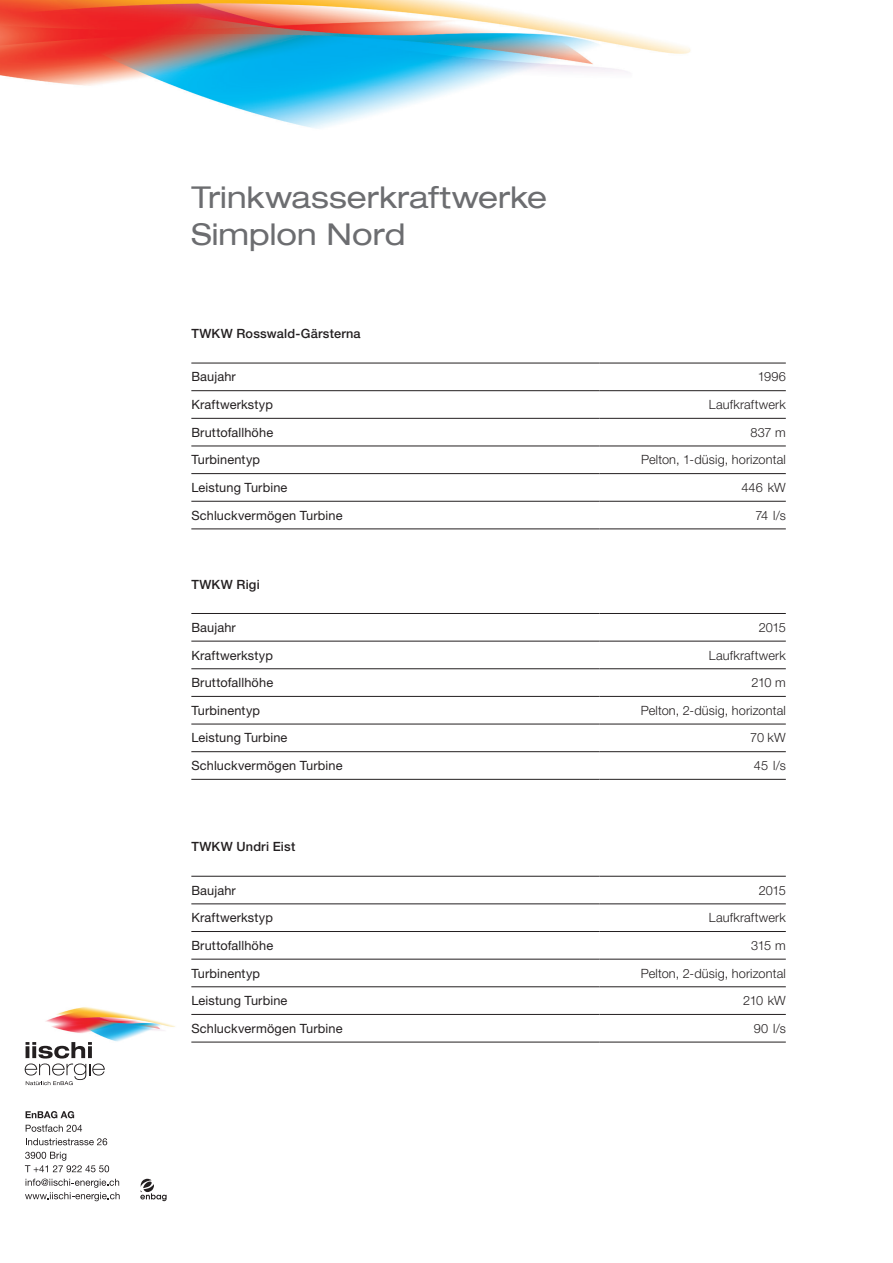
<style>
.page{position:relative;width:893px;height:1263px;background:#fff}
.page>*{position:absolute;margin:0;border:0;box-sizing:border-box;transform-origin:0 0}
.Titel{font:expanded 30px "Helvetica Neue LT Com";color:#6c6d70}
.grundtext_Tabelle{font:12.75px "Helvetica Neue LT Std";letter-spacing:.01em;color:#231f20}
.grundtext_Tabelle-2{font:300 12.75px "Helvetica Neue LT Pro";letter-spacing:.01em;color:#231f20}
.grundtext_Tabelle-3{font:500 12.75px "Helvetica Neue LT Pro";letter-spacing:.015em;color:#231f20}
</style>
<div class="page">
<img style="left:0;top:0;width:786px;height:1202px">
<img style="left:6px;top:994px;width:180px;height:103px">
<svg style="left:25px;top:1042px;width:80px;height:43px"></svg>
<svg style="left:88px;top:1046px;width:4px;height:12px"></svg>
<svg style="left:140px;top:1179px;width:27px;height:22px"></svg>
<svg style="left:26px;top:1111px;width:48px;height:7px"></svg>
<svg style="left:26px;top:1125px;width:56px;height:7px"></svg>
<svg style="left:26px;top:1138px;width:81px;height:7px"></svg>
<svg style="left:25px;top:1152px;width:84px;height:20px"></svg>
<svg style="left:25px;top:1178px;width:95px;height:23px"></svg>
<hr style="left:191px;top:363px;width:409px;height:1px;background:#231f20">
<hr style="left:600px;top:363px;width:186px;height:1px;background:#231f20">
<hr style="left:191px;top:390px;width:409px;height:1px;background:#231f20">
<hr style="left:600px;top:390px;width:186px;height:1px;background:#231f20">
<hr style="left:191px;top:418px;width:409px;height:1px;background:#231f20">
<hr style="left:600px;top:418px;width:186px;height:1px;background:#231f20">
<hr style="left:191px;top:446px;width:409px;height:1px;background:#231f20">
<hr style="left:600px;top:446px;width:186px;height:1px;background:#231f20">
<hr style="left:191px;top:473px;width:409px;height:1px;background:#231f20">
<hr style="left:600px;top:473px;width:186px;height:1px;background:#231f20">
<hr style="left:191px;top:501px;width:409px;height:1px;background:#231f20">
<hr style="left:600px;top:501px;width:186px;height:1px;background:#231f20">
<hr style="left:191px;top:529px;width:409px;height:1px;background:#231f20">
<hr style="left:600px;top:529px;width:186px;height:1px;background:#231f20">
<hr style="left:191px;top:613px;width:409px;height:1px;background:#231f20">
<hr style="left:600px;top:613px;width:186px;height:1px;background:#231f20">
<hr style="left:191px;top:641px;width:409px;height:1px;background:#231f20">
<hr style="left:600px;top:641px;width:186px;height:1px;background:#231f20">
<hr style="left:191px;top:668px;width:409px;height:1px;background:#231f20">
<hr style="left:600px;top:668px;width:186px;height:1px;background:#231f20">
<hr style="left:191px;top:696px;width:409px;height:1px;background:#231f20">
<hr style="left:600px;top:696px;width:186px;height:1px;background:#231f20">
<hr style="left:191px;top:724px;width:409px;height:1px;background:#231f20">
<hr style="left:600px;top:724px;width:186px;height:1px;background:#231f20">
<hr style="left:191px;top:751px;width:409px;height:1px;background:#231f20">
<hr style="left:600px;top:751px;width:186px;height:1px;background:#231f20">
<hr style="left:191px;top:779px;width:409px;height:1px;background:#231f20">
<hr style="left:600px;top:779px;width:186px;height:1px;background:#231f20">
<hr style="left:191px;top:876px;width:409px;height:1px;background:#231f20">
<hr style="left:600px;top:876px;width:186px;height:1px;background:#231f20">
<hr style="left:191px;top:904px;width:409px;height:1px;background:#231f20">
<hr style="left:600px;top:904px;width:186px;height:1px;background:#231f20">
<hr style="left:191px;top:931px;width:409px;height:1px;background:#231f20">
<hr style="left:600px;top:931px;width:186px;height:1px;background:#231f20">
<hr style="left:191px;top:959px;width:409px;height:1px;background:#231f20">
<hr style="left:600px;top:959px;width:186px;height:1px;background:#231f20">
<hr style="left:191px;top:986px;width:409px;height:1px;background:#231f20">
<hr style="left:600px;top:986px;width:186px;height:1px;background:#231f20">
<hr style="left:191px;top:1014px;width:409px;height:1px;background:#231f20">
<hr style="left:600px;top:1014px;width:186px;height:1px;background:#231f20">
<hr style="left:191px;top:1042px;width:409px;height:1px;background:#231f20">
<hr style="left:600px;top:1042px;width:186px;height:1px;background:#231f20">
<p class="Titel" style="left:191px;top:178px;width:357px">Trinkwasserkraftwerke</p>
<p class="Titel" style="left:191px;top:216px;width:215px">Simplon Nord</p>
<p class="grundtext_Tabelle-3" style="left:191px;top:326px;width:171px">TWKW Rosswald-Gärsterna</p>
<p class="grundtext_Tabelle" style="left:191px;top:369px;width:46px">Baujahr</p>
<p class="grundtext_Tabelle-2" style="left:758px;top:369px;width:30px">1996</p>
<p class="grundtext_Tabelle" style="left:191px;top:397px;width:83px">Kraftwerkstyp</p>
<p class="grundtext_Tabelle-2" style="left:709px;top:397px;width:78px">Laufkraftwerk</p>
<p class="grundtext_Tabelle" style="left:191px;top:424px;width:83px">Bruttofallhöhe</p>
<p class="grundtext_Tabelle-2" style="left:750px;top:424px;width:37px">837 m</p>
<p class="grundtext_Tabelle" style="left:191px;top:452px;width:70px">Turbinentyp</p>
<p class="grundtext_Tabelle-2" style="left:641px;top:452px;width:146px">Pelton, 1-düsig, horizontal</p>
<p class="grundtext_Tabelle" style="left:191px;top:480px;width:98px">Leistung Turbine</p>
<p class="grundtext_Tabelle-2" style="left:741px;top:480px;width:46px">446 kW</p>
<p class="grundtext_Tabelle" style="left:191px;top:507px;width:153px">Schluckvermögen Turbine</p>
<p class="grundtext_Tabelle-2" style="left:755px;top:507px;width:32px">74 l/s</p>
<p class="grundtext_Tabelle-3" style="left:191px;top:576px;width:70px">TWKW Rigi</p>
<p class="grundtext_Tabelle" style="left:191px;top:619px;width:46px">Baujahr</p>
<p class="grundtext_Tabelle-2" style="left:759px;top:619px;width:29px">2015</p>
<p class="grundtext_Tabelle" style="left:191px;top:647px;width:83px">Kraftwerkstyp</p>
<p class="grundtext_Tabelle-2" style="left:709px;top:647px;width:78px">Laufkraftwerk</p>
<p class="grundtext_Tabelle" style="left:191px;top:675px;width:83px">Bruttofallhöhe</p>
<p class="grundtext_Tabelle-2" style="left:752px;top:675px;width:36px">210 m</p>
<p class="grundtext_Tabelle" style="left:191px;top:702px;width:70px">Turbinentyp</p>
<p class="grundtext_Tabelle-2" style="left:641px;top:702px;width:147px">Pelton, 2-düsig, horizontal</p>
<p class="grundtext_Tabelle" style="left:191px;top:730px;width:98px">Leistung Turbine</p>
<p class="grundtext_Tabelle-2" style="left:750px;top:730px;width:37px">70 kW</p>
<p class="grundtext_Tabelle" style="left:191px;top:758px;width:153px">Schluckvermögen Turbine</p>
<p class="grundtext_Tabelle-2" style="left:754px;top:758px;width:33px">45 l/s</p>
<p class="grundtext_Tabelle-3" style="left:191px;top:839px;width:105px">TWKW Undri Eist</p>
<p class="grundtext_Tabelle" style="left:191px;top:882px;width:46px">Baujahr</p>
<p class="grundtext_Tabelle-2" style="left:759px;top:882px;width:29px">2015</p>
<p class="grundtext_Tabelle" style="left:191px;top:910px;width:83px">Kraftwerkstyp</p>
<p class="grundtext_Tabelle-2" style="left:709px;top:910px;width:78px">Laufkraftwerk</p>
<p class="grundtext_Tabelle" style="left:191px;top:937px;width:83px">Bruttofallhöhe</p>
<p class="grundtext_Tabelle-2" style="left:751px;top:937px;width:36px">315 m</p>
<p class="grundtext_Tabelle" style="left:191px;top:965px;width:70px">Turbinentyp</p>
<p class="grundtext_Tabelle-2" style="left:641px;top:965px;width:147px">Pelton, 2-düsig, horizontal</p>
<p class="grundtext_Tabelle" style="left:191px;top:993px;width:98px">Leistung Turbine</p>
<p class="grundtext_Tabelle-2" style="left:743px;top:993px;width:44px">210 kW</p>
<p class="grundtext_Tabelle" style="left:191px;top:1020px;width:153px">Schluckvermögen Turbine</p>
<p class="grundtext_Tabelle-2" style="left:754px;top:1020px;width:33px">90 l/s</p>
</div>
